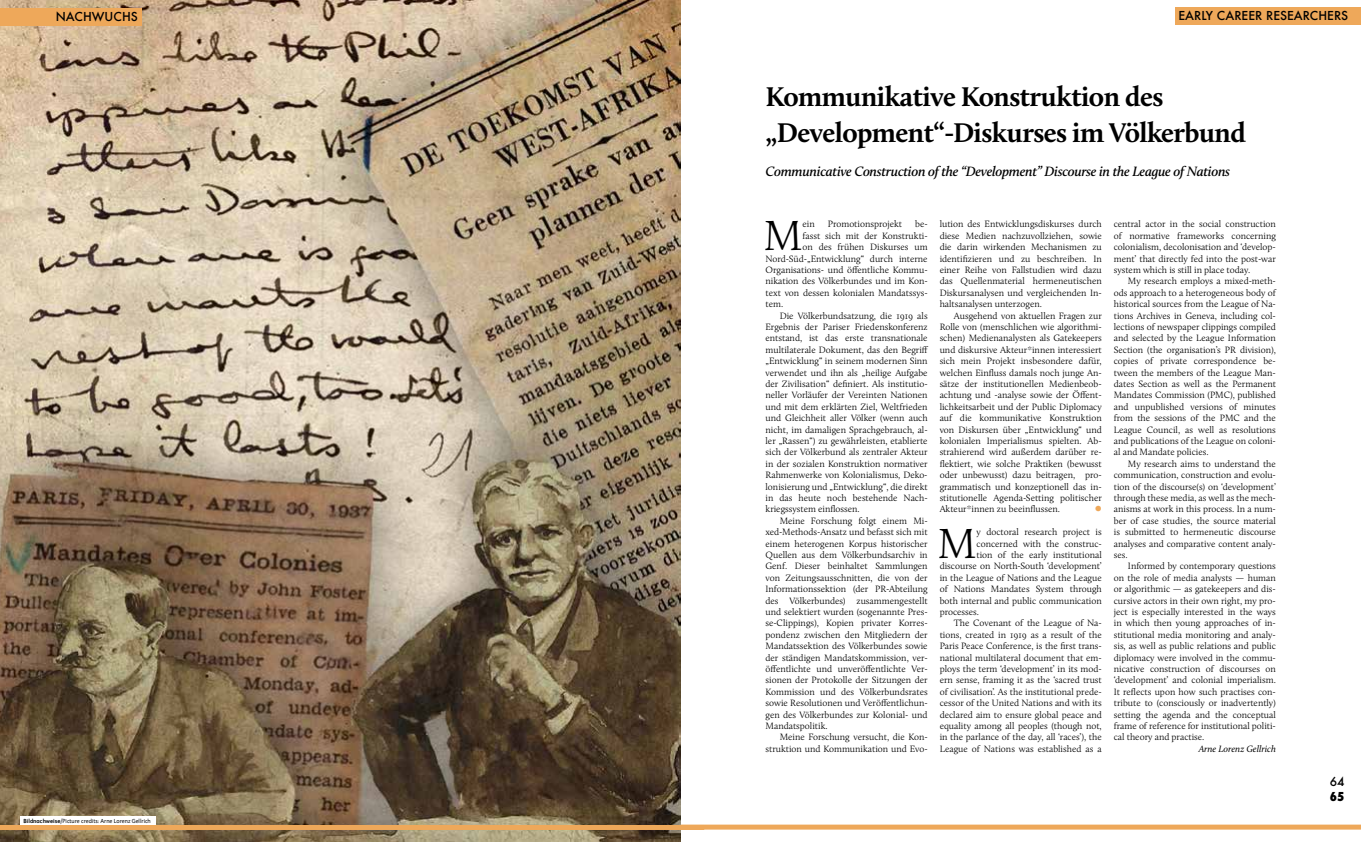
<style>
.page{position:relative;width:1361px;height:842px;background:#fff}
.page>*{position:absolute;margin:0;border:0;box-sizing:border-box;transform-origin:0 0}
.t1{font:300 43.5px "Calluna";color:#000}
.t2{font:700 28px/36px "Calluna";letter-spacing:-.02em;color:#000}
.t3{font:italic 600 14px "Calluna";letter-spacing:-.02em;color:#000}
.t4{font:500 12px "Futura";color:#000}
.t5{font:800 condensed 12px "Futura";color:#000}
.t6{font:300 9.5px/11.4px "Calluna";color:#000;text-align:justify}
.t7{font:italic 9.5px "Calluna";color:#000}
.t8{font:9.5px "Wingdings";color:#eea85a}
.t9{font:6px "Instant 3";color:#000}
.s1{font-family:"Instant 4 Slow"}
</style>
<div class="page">
<div style="left:0;top:825px;width:1361px;height:5px;background:#eea85a"></div>
<img style="left:0;top:0;width:680px;height:842px">
<div style="left:0;top:825px;width:704px;height:5px;background:#eea85a"></div>
<div style="left:0;top:8px;width:141px;height:18px;background:#eea85a"></div>
<div style="left:1175px;top:8px;width:186px;height:17px;background:#eea85a"></div>
<div style="left:21px;top:817px;width:135px;height:8px;background:#fff"></div>
<p class="t4" style="left:56px;top:8px;width:84px">NACHWUCHS</p>
<p class="t4" style="left:1178px;top:7px;width:171px">EARLY CAREER RESEARCHERS</p>
<h2 class="t2" style="left:765px;top:78px;width:482px">Kommunikative Konstruktion des „Development“-Diskurses im Völkerbund</h2>
<h3 class="t3" style="left:765px;top:162px;width:466px">Communicative Construction of the “Development” Discourse in the League of Nations</h3>
<p class="t9" style="left:24px;top:817px;width:129px"><span class="s1">Bildnachweise</span>/Picture credits: Arne Lorenz Gellrich</p>
<h1 class="t1" style="left:763px;top:209px;width:40px">M</h1>
<p class="t6" style="left:802px;top:218px;width:14px">ein</p>
<p class="t6" style="left:828px;top:218px;width:76px">Promotionsprojekt</p>
<p class="t6" style="left:915px;top:218px;width:14px">be-</p>
<p class="t6" style="left:802px;top:230px;width:127px">fasst sich mit der Konstrukti-</p>
<p class="t6" style="left:802px;top:241px;width:127px">on des frühen Diskurses um</p>
<p class="t6" style="left:765px;top:253px;width:164px">Nord-Süd-„Entwicklung“ durch interne</p>
<p class="t6" style="left:765px;top:264px;width:164px">Organisations- und öffentliche Kommu-</p>
<p class="t6" style="left:765px;top:275px;width:164px">nikation des Völkerbundes und im Kon-</p>
<p class="t6" style="left:765px;top:287px;width:164px">text von dessen kolonialen Mandatssys-</p>
<p class="t6" style="left:765px;top:298px;width:19px">tem.</p>
<p class="t6" style="left:780px;top:310px;width:149px">Die Völkerbundsatzung, die 1919 als</p>
<p class="t6" style="left:765px;top:321px;width:164px">Ergebnis der Pariser Friedenskonferenz</p>
<p class="t6" style="left:765px;top:332px;width:164px">entstand, ist das erste transnationale</p>
<p class="t6" style="left:765px;top:344px;width:164px">multilaterale Dokument, das den Begriff</p>
<p class="t6" style="left:765px;top:355px;width:164px">„Entwicklung“ in seinem modernen Sinn</p>
<p class="t6" style="left:765px;top:367px;width:164px">verwendet und ihn als „heilige Aufgabe</p>
<p class="t6" style="left:765px;top:378px;width:164px">der Zivilisation“ definiert. Als institutio-</p>
<p class="t6" style="left:765px;top:389px;width:164px">neller Vorläufer der Vereinten Nationen</p>
<p class="t6" style="left:765px;top:401px;width:164px">und mit dem erklärten Ziel, Weltfrieden</p>
<p class="t6" style="left:765px;top:412px;width:164px">und Gleichheit aller Völker (wenn auch</p>
<p class="t6" style="left:765px;top:424px;width:164px">nicht, im damaligen Sprachgebrauch, al-</p>
<p class="t6" style="left:765px;top:435px;width:164px">ler „Rassen“) zu gewährleisten, etablierte</p>
<p class="t6" style="left:765px;top:446px;width:164px">sich der Völkerbund als zentraler Akteur</p>
<p class="t6" style="left:765px;top:458px;width:164px">in der sozialen Konstruktion normativer</p>
<p class="t6" style="left:765px;top:469px;width:164px">Rahmenwerke von Kolonialismus, Deko-</p>
<p class="t6" style="left:765px;top:481px;width:164px">lonisierung und „Entwicklung“, die direkt</p>
<p class="t6" style="left:765px;top:492px;width:164px">in das heute noch bestehende Nach-</p>
<p class="t6" style="left:765px;top:503px;width:96px">kriegssystem einflossen.</p>
<p class="t6" style="left:780px;top:515px;width:149px">Meine Forschung folgt einem Mi-</p>
<p class="t6" style="left:765px;top:526px;width:164px">xed-Methods-Ansatz und befasst sich mit</p>
<p class="t6" style="left:765px;top:538px;width:164px">einem heterogenen Korpus historischer</p>
<p class="t6" style="left:765px;top:549px;width:164px">Quellen aus dem Völkerbundsarchiv in</p>
<p class="t6" style="left:765px;top:560px;width:164px">Genf. Dieser beinhaltet Sammlungen</p>
<p class="t6" style="left:765px;top:572px;width:164px">von Zeitungsausschnitten, die von der</p>
<p class="t6" style="left:765px;top:583px;width:164px">Informationssektion (der PR-Abteilung</p>
<p class="t6" style="left:765px;top:595px;width:164px">des Völkerbundes) zusammengestellt</p>
<p class="t6" style="left:765px;top:606px;width:164px">und selektiert wurden (sogenannte Pres-</p>
<p class="t6" style="left:765px;top:617px;width:164px">se-Clippings), Kopien privater Korres-</p>
<p class="t6" style="left:765px;top:629px;width:164px">pondenz zwischen den Mitgliedern der</p>
<p class="t6" style="left:765px;top:640px;width:164px">Mandatssektion des Völkerbundes sowie</p>
<p class="t6" style="left:765px;top:652px;width:164px">der ständigen Mandatskommission, ver-</p>
<p class="t6" style="left:765px;top:663px;width:164px">öffentlichte und unveröffentlichte Ver-</p>
<p class="t6" style="left:765px;top:674px;width:164px">sionen der Protokolle der Sitzungen der</p>
<p class="t6" style="left:765px;top:686px;width:164px">Kommission und des Völkerbundsrates</p>
<p class="t6" style="left:765px;top:697px;width:164px">sowie Resolutionen und Veröffentlichun-</p>
<p class="t6" style="left:765px;top:709px;width:164px">gen des Völkerbundes zur Kolonial- und</p>
<p class="t6" style="left:765px;top:720px;width:64px">Mandatspolitik.</p>
<p class="t6" style="left:780px;top:731px;width:149px">Meine Forschung versucht, die Kon-</p>
<p class="t6" style="left:765px;top:743px;width:164px">struktion und Kommunikation und Evo-</p>
<p class="t6" style="left:939px;top:218px;width:164px">lution des Entwicklungsdiskurses durch diese Medien nachzuvollziehen, sowie die darin wirkenden Mechanismen zu identifizieren und zu beschreiben. In einer Reihe von Fallstudien wird dazu das Quellenmaterial hermeneutischen Diskursanalysen und vergleichenden In&shy;haltsanalysen unterzogen.</p>
<p class="t6" style="left:939px;top:310px;width:164px;text-indent:14px">Ausgehend von aktuellen Fragen zur Rolle von (menschlichen wie algorithmi&shy;schen) Medienanalysten als Gatekeepers und diskursive Akteur*innen interessiert sich mein Projekt insbesondere dafür, welchen Einfluss damals noch junge An&shy;sätze der institutionellen Medienbeob&shy;achtung und -analyse sowie der Öffent&shy;lichkeitsarbeit und der Public Diplomacy auf die kommunikative Konstruktion von Diskursen über „Entwicklung“ und kolonialen Imperialismus spielten. Ab&shy;strahierend wird außerdem darüber re&shy;flektiert, wie solche Praktiken (bewusst oder unbewusst) dazu beitragen, pro&shy;grammatisch und konzeptionell das in&shy;stitutionelle Agenda-Setting politischer Akteur*innen zu beeinflussen.</p>
<p class="t8" style="left:1094px;top:504px;width:9px">●</p>
<h1 class="t1" style="left:937px;top:517px;width:40px">M</h1>
<p class="t6" style="left:976px;top:526px;width:127px">y doctoral research project is</p>
<p class="t6" style="left:976px;top:538px;width:127px">concerned with the construc-</p>
<p class="t6" style="left:976px;top:549px;width:127px">tion of the early institutional</p>
<p class="t6" style="left:939px;top:560px;width:164px">discourse on North-South ‘development’</p>
<p class="t6" style="left:939px;top:572px;width:164px">in the League of Nations and the League</p>
<p class="t6" style="left:939px;top:583px;width:164px">of Nations Mandates System through</p>
<p class="t6" style="left:939px;top:595px;width:164px">both internal and public communication</p>
<p class="t6" style="left:939px;top:606px;width:41px">processes.</p>
<p class="t6" style="left:954px;top:617px;width:149px">The Covenant of the League of Na-</p>
<p class="t6" style="left:939px;top:629px;width:164px">tions, created in 1919 as a result of the</p>
<p class="t6" style="left:939px;top:640px;width:164px">Paris Peace Conference, is the first trans-</p>
<p class="t6" style="left:939px;top:652px;width:164px">national multilateral document that em-</p>
<p class="t6" style="left:939px;top:663px;width:164px">ploys the term ‘development’ in its mod-</p>
<p class="t6" style="left:939px;top:674px;width:164px">ern sense, framing it as the ‘sacred trust</p>
<p class="t6" style="left:939px;top:686px;width:164px">of civilisation’. As the institutional prede-</p>
<p class="t6" style="left:939px;top:697px;width:164px">cessor of the United Nations and with its</p>
<p class="t6" style="left:939px;top:709px;width:164px">declared aim to ensure global peace and</p>
<p class="t6" style="left:939px;top:720px;width:164px">equality among all peoples (though not,</p>
<p class="t6" style="left:939px;top:731px;width:164px">in the parlance of the day, all ‘races’), the</p>
<p class="t6" style="left:939px;top:743px;width:164px">League of Nations was established as a</p>
<p class="t6" style="left:1114px;top:218px;width:164px">central actor in the social construction of normative frameworks concerning colonialism, decolonisation and ‘develop&shy;ment’ that directly fed into the post-war system which is still in place today.</p>
<p class="t6" style="left:1114px;top:275px;width:164px;text-indent:14px">My research employs a mixed-meth&shy;ods approach to a heterogeneous body of historical sources from the League of Na&shy;tions Archives in Geneva, including col&shy;lections of newspaper clippings compiled and selected by the League Information Section (the organisation’s PR division), copies of private correspondence be&shy;tween the members of the League Man&shy;dates Section as well as the Permanent Mandates Commission (PMC), published and unpublished versions of minutes from the sessions of the PMC and the League Council, as well as resolutions and publications of the League on coloni&shy;al and Mandate policies.</p>
<p class="t6" style="left:1114px;top:458px;width:164px;text-indent:14px">My research aims to understand the communication, construction and evolu&shy;tion of the discourse(s) on ‘development’ through these media, as well as the mech&shy;anisms at work in this process. In a num&shy;ber of case studies, the source material is submitted to hermeneutic discourse analyses and comparative content analy&shy;ses.</p>
<p class="t6" style="left:1114px;top:560px;width:164px;text-indent:14px">Informed by contemporary questions on the role of media analysts — human or algorithmic — as gatekeepers and dis&shy;cursive actors in their own right, my pro&shy;ject is especially interested in the ways in which then young approaches of in&shy;stitutional media monitoring and analy&shy;sis, as well as public relations and public diplomacy were involved in the commu&shy;nicative construction of discourses on ‘development’ and colonial imperialism.<br>It reflects upon how such practises con&shy;tribute to (consciously or inadvertently) setting the agenda and the conceptual frame of reference for institutional politi&shy;cal theory and practise.</p>
<p class="t7" style="left:1198px;top:743px;width:79px">Arne Lorenz Gellrich</p>
<p class="t4" style="left:1329px;top:774px;width:16px">64</p>
<p class="t5" style="left:1329px;top:788px;width:16px">65</p>
</div>
